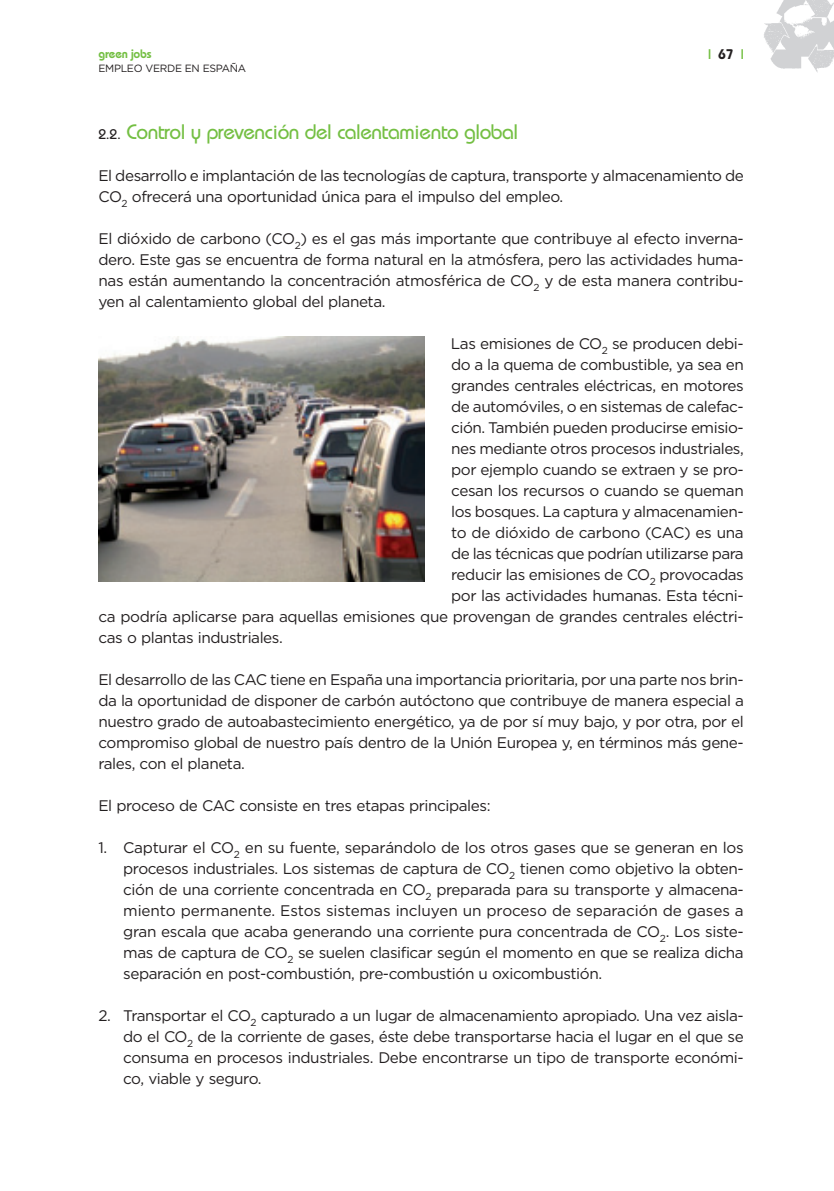
<style>
.page{position:relative;width:834px;height:1191px;background:#fff}
.page>*{position:absolute;margin:0;border:0;box-sizing:border-box;transform-origin:0 0}
.t1{font:500 21px "Bauhaus";letter-spacing:-.02em;color:#74bf43}
.t2{font:15.4px/21px "Gotham";letter-spacing:-.03em;color:#231f20;text-align:justify}
.t3{font:600 14px "Bauhaus";color:#74bf43}
.t4{font:600 12.25px "Bauhaus";letter-spacing:-.02em;color:#74bf43}
.t5{font:10.5px "Gotham";letter-spacing:-.03em;color:#231f20}
.s1{color:#231f20}
.s2{font-size:14px;color:#231f20}
</style>
<div class="page">
<svg style="left:98px;top:0;width:735px;height:582px"></svg>
<p class="t4" style="left:98px;top:50px;width:54px">green jobs</p>
<p class="t3" style="left:708px;top:50px;width:37px">|<span class="s1">67</span>|</p>
<p class="t5" style="left:98px;top:65px;width:149px">EMPLEO VERDE EN ESPAÑA</p>
<h1 class="t1" style="left:98px;top:124px;width:421px"><span class="s2">2.2.</span> Control y prevención del calentamiento global</h1>
<p class="t2" style="left:98px;top:166px;width:646px">El desarrollo e implantación de las tecnologías de captura, transporte y almacenamiento de<br>CO<sub>2</sub> ofrecerá una oportunidad única para el impulso del empleo.</p>
<p class="t2" style="left:98px;top:229px;width:646px">El dióxido de carbono (CO<sub>2</sub>) es el gas más importante que contribuye al efecto inverna&shy;dero. Este gas se encuentra de forma natural en la atmósfera, pero las actividades huma&shy;nas están aumentando la concentración atmosférica de CO<sub>2</sub> y de esta manera contribu&shy;yen al calentamiento global del planeta.</p>
<p class="t2" style="left:451px;top:334px;width:294px">Las emisiones de CO<sub>2</sub> se producen debi-</p>
<p class="t2" style="left:451px;top:355px;width:294px">do a la quema de combustible, ya sea en</p>
<p class="t2" style="left:451px;top:376px;width:294px">grandes centrales eléctricas, en motores</p>
<p class="t2" style="left:451px;top:397px;width:294px">de automóviles, o en sistemas de calefac-</p>
<p class="t2" style="left:451px;top:418px;width:294px">ción. También pueden producirse emisio-</p>
<p class="t2" style="left:451px;top:439px;width:294px">nes mediante otros procesos industriales,</p>
<p class="t2" style="left:451px;top:460px;width:294px">por ejemplo cuando se extraen y se pro-</p>
<p class="t2" style="left:451px;top:481px;width:294px">cesan los recursos o cuando se queman</p>
<p class="t2" style="left:451px;top:502px;width:294px">los bosques. La captura y almacenamien-</p>
<p class="t2" style="left:451px;top:523px;width:294px">to de dióxido de carbono (CAC) es una</p>
<p class="t2" style="left:451px;top:544px;width:294px">de las técnicas que podrían utilizarse para</p>
<p class="t2" style="left:451px;top:565px;width:294px">reducir las emisiones de CO<sub>2</sub> provocadas</p>
<p class="t2" style="left:451px;top:586px;width:294px">por las actividades humanas. Esta técni-</p>
<p class="t2" style="left:98px;top:607px;width:646px">ca podría aplicarse para aquellas emisiones que provengan de grandes centrales eléctri-</p>
<p class="t2" style="left:98px;top:628px;width:186px">cas o plantas industriales.</p>
<p class="t2" style="left:98px;top:670px;width:646px">El desarrollo de las CAC tiene en España una importancia prioritaria, por una parte nos brin&shy;da la oportunidad de disponer de carbón autóctono que contribuye de manera especial a nuestro grado de autoabastecimiento energético, ya de por sí muy bajo, y por otra, por el compromiso global de nuestro país dentro de la Unión Europea y, en términos más gene&shy;rales, con el planeta.</p>
<p class="t2" style="left:98px;top:796px;width:393px">El proceso de CAC consiste en tres etapas principales:</p>
<p class="t2" style="left:123px;top:838px;width:622px;text-indent:-25px">1. Capturar el CO<sub>2</sub> en su fuente, separándolo de los otros gases que se generan en los procesos industriales. Los sistemas de captura de CO<sub>2</sub> tienen como objetivo la obten&shy;ción de una corriente concentrada en CO<sub>2</sub> preparada para su transporte y almacena&shy;miento permanente. Estos sistemas incluyen un proceso de separación de gases a gran escala que acaba generando una corriente pura concentrada de CO<sub>2</sub>. Los siste&shy;mas de captura de CO<sub>2</sub> se suelen clasificar según el momento en que se realiza dicha separación en post-combustión, pre-combustión u oxicombustión.</p>
<p class="t2" style="left:123px;top:1006px;width:622px;text-indent:-25px">2. Transportar el CO<sub>2</sub> capturado a un lugar de almacenamiento apropiado. Una vez aisla&shy;do el CO<sub>2</sub> de la corriente de gases, éste debe transportarse hacia el lugar en el que se consuma en procesos industriales. Debe encontrarse un tipo de transporte económi&shy;co, viable y seguro.</p>
</div>
